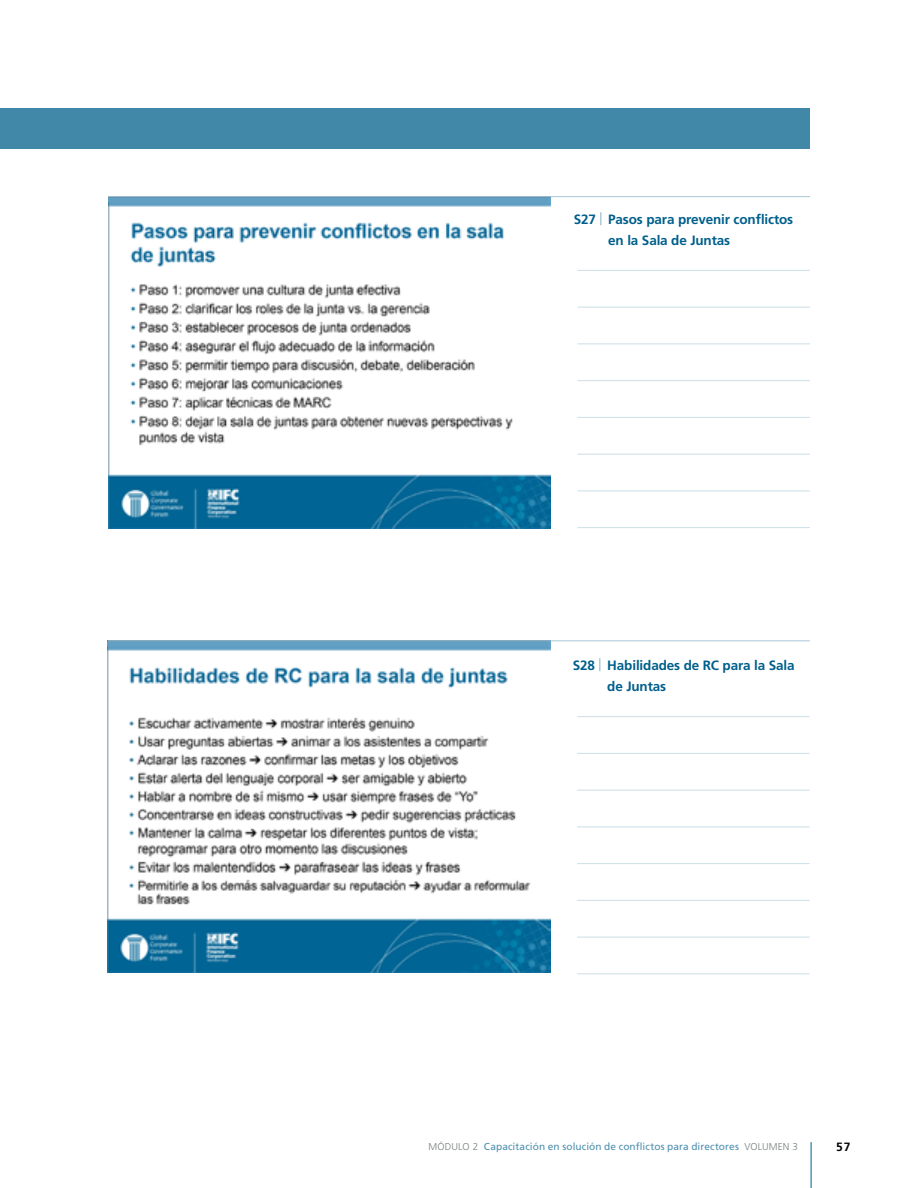
<style>
.page{position:relative;width:918px;height:1188px;background:#fff}
.page>*{position:absolute;margin:0;border:0;box-sizing:border-box;transform-origin:0 0}
.t1{font:700 13.5px/21px "Frutiger";letter-spacing:-.01em;color:#005f8b}
.t2{font:700 12px "Frutiger";color:#000}
.t3{font:10.2px "Frutiger";letter-spacing:.01em;color:#4d8fae}
.s1{font-weight:300;font-size:16.8px;color:#80afc5}
.s2{font-weight:300;font-size:9.9px;color:#777e7e}
</style>
<div class="page">
<hr style="left:811px;top:1142px;width:1px;height:46px;background:#005f8b">
<div style="left:0;top:108px;width:810px;height:40px;background:#4087a8"></div>
<img style="left:108px;top:197px;width:443px;height:331px">
<img style="left:108px;top:641px;width:443px;height:332px">
<hr style="left:108px;top:640px;width:702px;height:1px;background:#a6c7d6">
<hr style="left:578px;top:270px;width:232px;height:1px;background:#ccdfe8">
<hr style="left:578px;top:307px;width:232px;height:1px;background:#ccdfe8">
<hr style="left:578px;top:344px;width:232px;height:1px;background:#ccdfe8">
<hr style="left:578px;top:380px;width:232px;height:1px;background:#ccdfe8">
<hr style="left:578px;top:417px;width:232px;height:1px;background:#ccdfe8">
<hr style="left:578px;top:454px;width:232px;height:1px;background:#ccdfe8">
<hr style="left:578px;top:490px;width:232px;height:1px;background:#ccdfe8">
<hr style="left:578px;top:527px;width:232px;height:1px;background:#ccdfe8">
<hr style="left:577px;top:716px;width:233px;height:1px;background:#ccdfe8">
<hr style="left:577px;top:753px;width:233px;height:1px;background:#ccdfe8">
<hr style="left:577px;top:790px;width:233px;height:1px;background:#ccdfe8">
<hr style="left:577px;top:826px;width:233px;height:1px;background:#ccdfe8">
<hr style="left:577px;top:863px;width:233px;height:1px;background:#ccdfe8">
<hr style="left:577px;top:900px;width:233px;height:1px;background:#ccdfe8">
<hr style="left:577px;top:937px;width:233px;height:1px;background:#ccdfe8">
<hr style="left:577px;top:974px;width:233px;height:1px;background:#ccdfe8">
<hr style="left:108px;top:196px;width:702px;height:1px;background:#a6c7d6">
<p class="t1" style="left:608px;top:208px;width:187px;text-indent:-34px">S27 <span class="s1">|</span> Pasos para prevenir conflictos en la Sala de Juntas</p>
<p class="t1" style="left:607px;top:654px;width:189px;text-indent:-35px">S28 <span class="s1">|</span> Habilidades de RC para la Sala de Juntas</p>
<p class="t3" style="left:429px;top:1141px;width:371px"><span class="s2">MÓDULO 2</span> Capacitación en solución de conflictos para directores <span class="s2">VOLUMEN 3</span></p>
<p class="t2" style="left:836px;top:1140px;width:16px">57</p>
</div>
